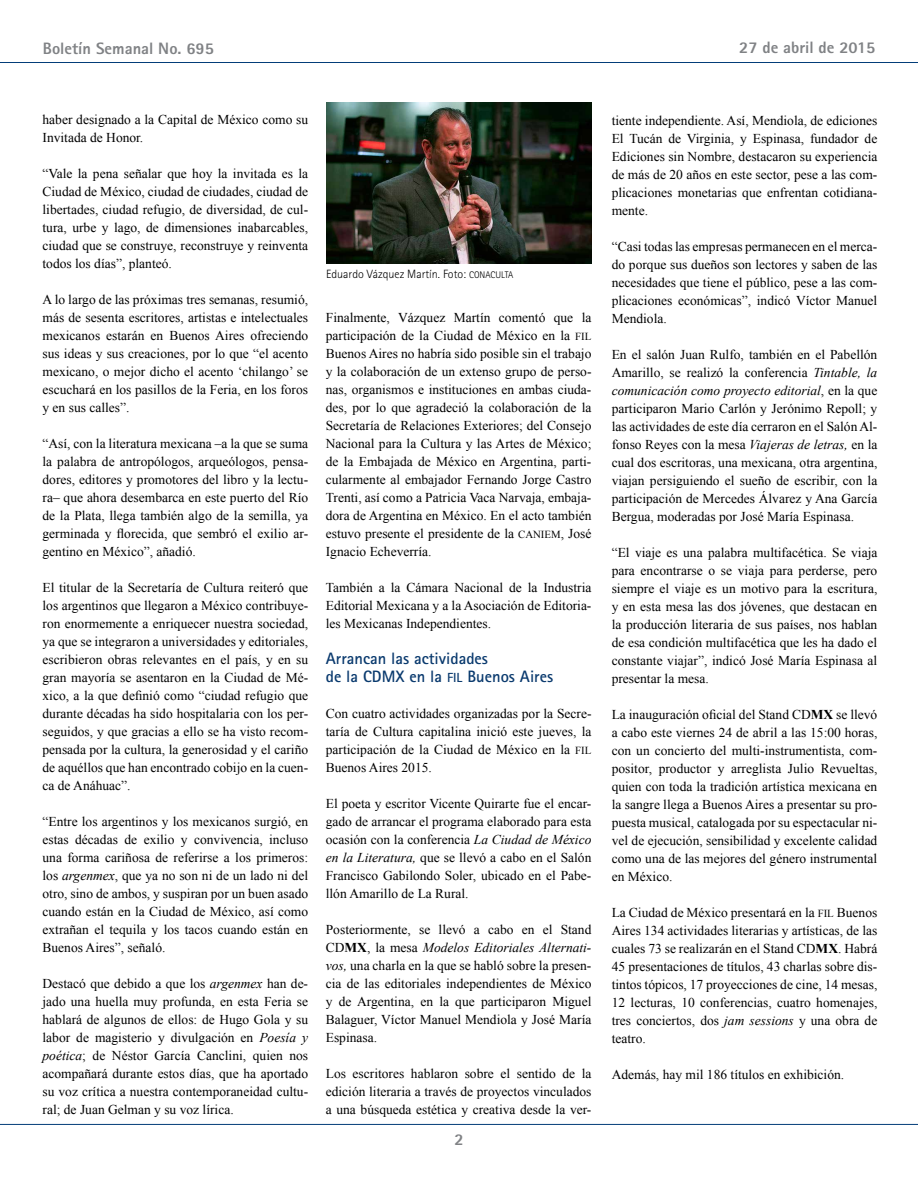
<style>
.page{position:relative;width:918px;height:1188px;background:#fff}
.page>*{position:absolute;margin:0;border:0;box-sizing:border-box;transform-origin:0 0}
.t1{font:700 16.5px/18px "Rotis Sans Serif";color:#0a3a6e}
.t2{font:800 16.5px "Rotis Sans Serif";color:#808285}
.t3{font:13.5px/18px "Times New Roman";color:#000;text-align:justify}
.t4{font:300 12px "Rotis Sans Serif";color:#000}
.s1{font-style:italic}
.s2{font-family:"Rotis Sans Serif Light SC800";font-weight:400;font-size:9.6px}
.s3{font-family:"Times New Roman PSMT SC800";font-size:10.8px}
.s4{font-family:"Rotis Sans Serif Bold SC800";font-weight:400;font-size:13.2px}
.s5{font-weight:700}
.s6{font-family:"Times New Roman PSMT SC800"}
</style>
<div class="page">
<hr style="left:0;top:62px;width:918px;height:1px;background:#033d79">
<hr style="left:0;top:1124px;width:918px;height:1px;background:#033d79">
<img style="left:326px;top:102px;width:265px;height:162px">
<p class="t2" style="left:43px;top:38px;width:173px">Boletín Semanal No. 695</p>
<p class="t2" style="left:739px;top:37px;width:138px">27 de abril de 2015</p>
<p class="t3" style="left:43px;top:111px;width:267px">haber designado a la Capital de México como su<br>Invitada de Honor.</p>
<p class="t3" style="left:43px;top:165px;width:267px">“Vale la pena señalar que hoy la invitada es la Ciudad de México, ciudad de ciudades, ciudad de libertades, ciudad refugio, de diversidad, de cul&shy;tura, urbe y lago, de dimensiones inabarcables, ciudad que se construye, reconstruye y reinventa todos los días”, planteó.</p>
<p class="t3" style="left:43px;top:291px;width:267px">A lo largo de las próximas tres semanas, resumió, más de sesenta escritores, artistas e intelectuales mexicanos estarán en Buenos Aires ofreciendo sus ideas y sus creaciones, por lo que “el acento mexicano, o mejor dicho el acento ‘chilango’ se escuchará en los pasillos de la Feria, en los foros y en sus calles”.</p>
<p class="t3" style="left:43px;top:435px;width:267px">“Así, con la literatura mexicana –a la que se suma la palabra de antropólogos, arqueólogos, pensa&shy;dores, editores y promotores del libro y la lectu&shy;ra– que ahora desembarca en este puerto del Río de la Plata, llega también algo de la semilla, ya germinada y florecida, que sembró el exilio ar&shy;gentino en México”, añadió.</p>
<p class="t3" style="left:43px;top:579px;width:267px">El titular de la Secretaría de Cultura reiteró que los argentinos que llegaron a México contribuye&shy;ron enormemente a enriquecer nuestra sociedad, ya que se integraron a universidades y editoriales, escribieron obras relevantes en el país, y en su gran mayoría se asentaron en la Ciudad de Mé&shy;xico, a la que definió como “ciudad refugio que durante décadas ha sido hospitalaria con los per&shy;seguidos, y que gracias a ello se ha visto recom&shy;pensada por la cultura, la generosidad y el cariño de aquéllos que han encontrado cobijo en la cuen&shy;ca de Anáhuac”.</p>
<p class="t3" style="left:43px;top:813px;width:267px">“Entre los argentinos y los mexicanos surgió, en estas décadas de exilio y convivencia, incluso una forma cariñosa de referirse a los primeros: los <span class="s1">argenmex</span>, que ya no son ni de un lado ni del otro, sino de ambos, y suspiran por un buen asado cuando están en la Ciudad de México, así como extrañan el tequila y los tacos cuando están en Buenos Aires”, señaló.</p>
<p class="t3" style="left:43px;top:975px;width:267px">Destacó que debido a que los <span class="s1">argenmex</span> han de&shy;jado una huella muy profunda, en esta Feria se hablará de algunos de ellos: de Hugo Gola y su labor de magisterio y divulgación en <span class="s1">Poesía y poética</span>; de Néstor García Canclini, quien nos acompañará durante estos días, que ha aportado su voz crítica a nuestra contemporaneidad cultu&shy;ral; de Juan Gelman y su voz lírica.</p>
<p class="t4" style="left:326px;top:267px;width:189px">Eduardo Vázquez Martín. Foto: <span class="s2">CONACULTA</span></p>
<p class="t3" style="left:326px;top:308px;width:267px">Finalmente, Vázquez Martín comentó que la participación de la Ciudad de México en la <span class="s3">FIL </span>Buenos Aires no habría sido posible sin el trabajo y la colaboración de un extenso grupo de perso&shy;nas, organismos e instituciones en ambas ciuda&shy;des, por lo que agradeció la colaboración de la Secretaría de Relaciones Exteriores; del Consejo Nacional para la Cultura y las Artes de México; de la Embajada de México en Argentina, parti&shy;cularmente al embajador Fernando Jorge Castro Trenti, así como a Patricia Vaca Narvaja, embaja&shy;dora de Argentina en México. En el acto también estuvo presente el presidente de la <span class="s3">CANIEM</span>, José Ignacio Echeverría.</p>
<p class="t3" style="left:326px;top:578px;width:267px">También a la Cámara Nacional de la Industria Editorial Mexicana y a la Asociación de Editoria&shy;les Mexicanas Independientes.</p>
<p class="t1" style="left:326px;top:649px;width:229px">Arrancan las actividades<br>de la CDMX en la <span class="s4">fil</span> Buenos Aires</p>
<p class="t3" style="left:326px;top:704px;width:267px">Con cuatro actividades organizadas por la Secre&shy;taría de Cultura capitalina inició este jueves, la participación de la Ciudad de México en la <span class="s3">FIL </span>Buenos Aires 2015.</p>
<p class="t3" style="left:326px;top:794px;width:267px">El poeta y escritor Vicente Quirarte fue el encar&shy;gado de arrancar el programa elaborado para esta ocasión con la conferencia <span class="s1">La Ciudad de México en la Literatura,</span> que se llevó a cabo en el Salón Francisco Gabilondo Soler, ubicado en el Pabe&shy;llón Amarillo de La Rural.</p>
<p class="t3" style="left:326px;top:920px;width:267px">Posteriormente, se llevó a cabo en el Stand CD<span class="s5">MX</span><span class="s6">,</span> la mesa <span class="s1">Modelos Editoriales Alternati&shy;vos,</span> una charla en la que se habló sobre la presen&shy;cia de las editoriales independientes de México y de Argentina, en la que participaron Miguel Balaguer, Víctor Manuel Mendiola y José María Espinasa.</p>
<p class="t3" style="left:326px;top:1064px;width:267px">Los escritores hablaron sobre el sentido de la edición literaria a través de proyectos vinculados a una búsqueda estética y creativa desde la ver-</p>
<p class="t2" style="left:455px;top:1129px;width:11px">2</p>
<p class="t3" style="left:612px;top:111px;width:267px">tiente independiente. Así, Mendiola, de ediciones El Tucán de Virginia, y Espinasa, fundador de Ediciones sin Nombre, destacaron su experiencia de más de 20 años en este sector, pese a las com&shy;plicaciones monetarias que enfrentan cotidiana&shy;mente.</p>
<p class="t3" style="left:612px;top:237px;width:267px">“Casi todas las empresas permanecen en el merca&shy;do porque sus dueños son lectores y saben de las necesidades que tiene el público, pese a las com&shy;plicaciones económicas”, indicó Víctor Manuel Mendiola.</p>
<p class="t3" style="left:612px;top:345px;width:267px">En el salón Juan Rulfo, también en el Pabellón Amarillo, se realizó la conferencia <span class="s1">Tintable, la comunicación como proyecto editorial</span>, en la que participaron Mario Carlón y Jerónimo Repoll; y las actividades de este día cerraron en el Salón Al&shy;fonso Reyes con la mesa <span class="s1">Viajeras de letras,</span> en la cual dos escritoras, una mexicana, otra argentina, viajan persiguiendo el sueño de escribir, con la participación de Mercedes Álvarez y Ana García Bergua, moderadas por José María Espinasa.</p>
<p class="t3" style="left:612px;top:543px;width:267px">“El viaje es una palabra multifacética. Se viaja para encontrarse o se viaja para perderse, pero siempre el viaje es un motivo para la escritura, y en esta mesa las dos jóvenes, que destacan en la producción literaria de sus países, nos hablan de esa condición multifacética que les ha dado el constante viajar”, indicó José María Espinasa al presentar la mesa.</p>
<p class="t3" style="left:612px;top:705px;width:267px">La inauguración oficial del Stand CD<span class="s5">MX</span> se llevó a cabo este viernes 24 de abril a las 15:00 horas, con un concierto del multi-instrumentista, com&shy;positor, productor y arreglista Julio Revueltas, quien con toda la tradición artística mexicana en la sangre llega a Buenos Aires a presentar su pro&shy;puesta musical, catalogada por su espectacular ni&shy;vel de ejecución, sensibilidad y excelente calidad como una de las mejores del género instrumental en México.</p>
<p class="t3" style="left:612px;top:903px;width:267px">La Ciudad de México presentará en la <span class="s3">FIL</span> Buenos Aires 134 actividades literarias y artísticas, de las cuales 73 se realizarán en el Stand CD<span class="s5">MX</span>. Habrá 45 presentaciones de títulos, 43 charlas sobre dis&shy;tintos tópicos, 17 proyecciones de cine, 14 mesas, 12 lecturas, 10 conferencias, cuatro homenajes, tres conciertos, dos <span class="s1">jam sessions</span> y una obra de teatro.</p>
<p class="t3" style="left:612px;top:1065px;width:234px">Además, hay mil 186 títulos en exhibición.</p>
</div>
